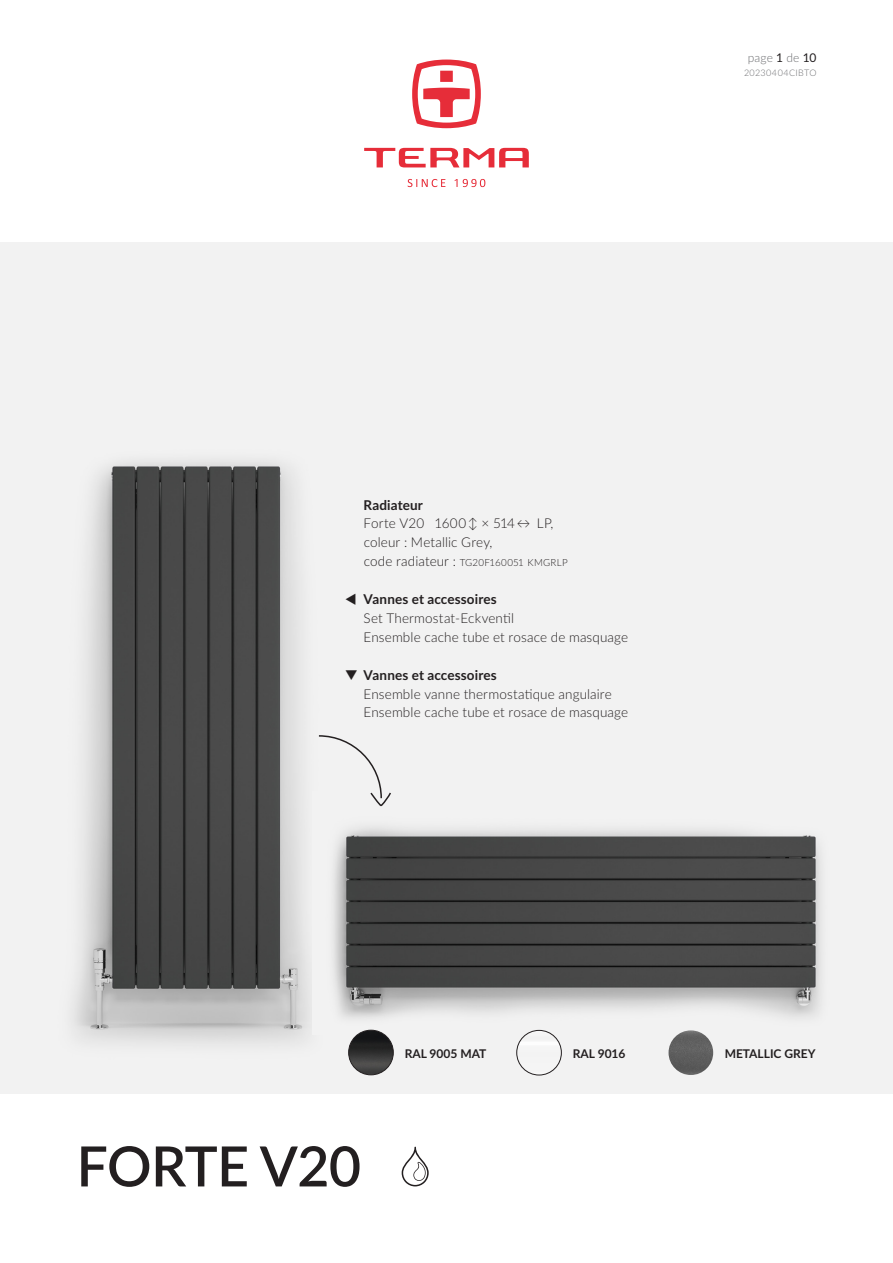
<style>
.page{position:relative;width:893px;height:1263px;background:#fff}
.page>*{position:absolute;margin:0;border:0;box-sizing:border-box;transform-origin:0 0}
.Tytuł_-_Grzejnik{font:600 55.5px "Lato";letter-spacing:-.01em;color:#231f20}
.Podpis{font:300 13.5px/18.9px "Lato";letter-spacing:.01em;color:#231f20}
.Podpis-2{font:700 13.5px "Lato";letter-spacing:.01em;color:#231f20}
.Tekst_10_pkt{font:700 12px "Lato";color:#231f20}
.t1{font:300 12px "Lato";letter-spacing:.015em;color:#6c6d70}
.Podpis-3{font:300 9.75px "Lato";letter-spacing:.025em;color:#231f20}
.t2{font:300 9px "Lato";letter-spacing:.035em;color:#6c6d70}
.s1{font-weight:400;color:#231f20}
.s2{font-size:13.5px}
</style>
<div class="page">
<img style="left:0;top:242px;width:893px;height:852px">
<img style="left:313px;top:792px;width:537px;height:242px">
<div style="left:317px;top:734px;width:75px;height:73px;background:#f2f2f2"></div>
<svg style="left:402px;top:1147px;width:27px;height:39px"></svg>
<img style="left:668px;top:1030px;width:45px;height:45px;border-radius:22px">
<img style="left:517px;top:1030px;width:44px;height:45px;border-radius:22px">
<div style="left:517px;top:1030px;width:45px;height:45px;border:1px solid #231f20;border-radius:50%"></div>
<img style="left:349px;top:1030px;width:44px;height:45px;border-radius:22px">
<div style="left:348px;top:1030px;width:45px;height:45px;border:1px solid #231f20;border-radius:50%"></div>
<svg style="left:412px;top:60px;width:69px;height:68px"></svg>
<svg style="left:364px;top:148px;width:165px;height:19px"></svg>
<svg style="left:408px;top:179px;width:37px;height:8px"></svg>
<svg style="left:455px;top:179px;width:30px;height:8px"></svg>
<svg style="left:357px;top:604px;width:13px;height:1px"></svg>
<svg style="left:358px;top:680px;width:14px;height:1px"></svg>
<p class="t1" style="left:748px;top:49px;width:70px">page <span class="s1">1</span> de <span class="s1">10</span></p>
<p class="t2" style="left:744px;top:67px;width:74px">20230404CIBTO</p>
<p class="Podpis-2" style="left:364px;top:495px;width:61px">Radiateur</p>
<p class="Podpis" style="left:364px;top:514px;width:191px">Forte V20 1600 ↕ × 514 ↔ LP, coleur : Metallic Grey,</p>
<p class="Podpis-3" style="left:364px;top:556px;width:205px"><span class="s2">code radiateur :</span> TG20F160051 KMGRLP</p>
<p class="Podpis-2" style="left:345px;top:589px;width:154px">▼ Vannes et accessoires</p>
<p class="Podpis" style="left:364px;top:608px;width:152px">Set Thermostat-Eckventil</p>
<p class="Podpis" style="left:364px;top:627px;width:266px">Ensemble cache tube et rosace de masquage</p>
<p class="Podpis-2" style="left:345px;top:665px;width:153px">❑ Vannes et accessoires</p>
<p class="Podpis" style="left:364px;top:684px;width:250px">Ensemble vanne thermostatique angulaire</p>
<p class="Podpis" style="left:364px;top:703px;width:266px">Ensemble cache tube et rosace de masquage</p>
<p class="Tytuł_-_Grzejnik" style="left:77px;top:1126px;width:286px">FORTE V20</p>
<p class="Tekst_10_pkt" style="left:405px;top:1045px;width:83px">RAL 9005 MAT</p>
<p class="Tekst_10_pkt" style="left:573px;top:1045px;width:54px">RAL 9016</p>
<p class="Tekst_10_pkt" style="left:725px;top:1045px;width:92px">METALLIC GREY</p>
</div>
